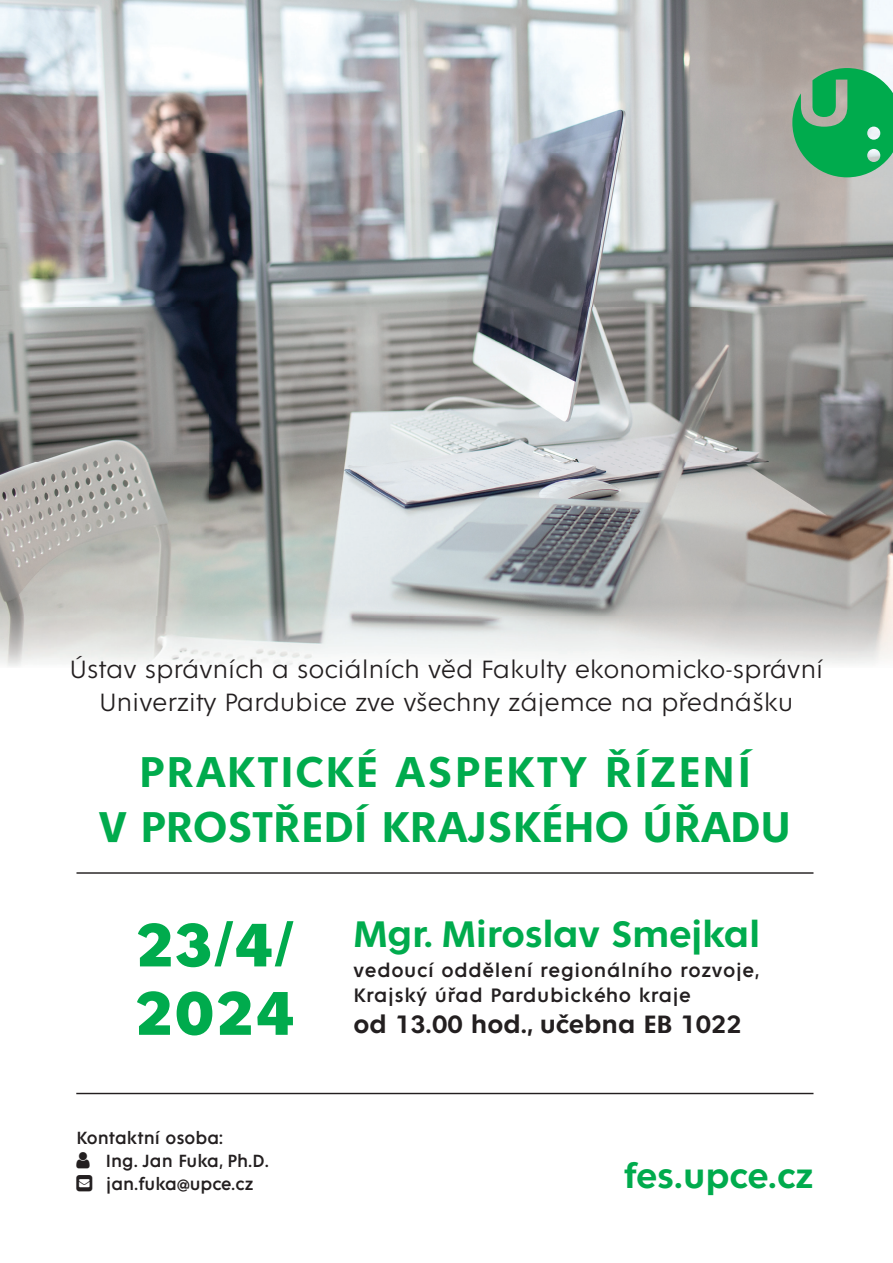
<style>
.page{position:relative;width:893px;height:1263px;background:#fff}
.page>*{position:absolute;margin:0;border:0;box-sizing:border-box;transform-origin:0 0}
.t1{font:700 66.3px "Fenomen Sans";color:#00ab4d}
.t2{font:700 65.85px "Fenomen Sans";color:#00ab4d}
.t3{font:600 46.5px/55.8px "Fenomen Sans";letter-spacing:.005em;color:#00ab4d;text-align:center}
.t4{font:600 39.75px "Fenomen Sans";letter-spacing:-.01em;color:#00ab4d}
.t5{font:600 37.5px "Fenomen Sans";color:#00ab4d}
.t6{font:300 27px/32.4px "Fenomen Sans";letter-spacing:-.01em;color:#231f20;text-align:center}
.t7{font:600 27px "Fenomen Sans";color:#231f20}
.t8{font:21px/25.2px "Fenomen Sans";letter-spacing:.03em;color:#231f20}
.t9{font:19.05px/23.1px "Fenomen Sans";color:#231f20}
</style>
<div class="page">
<img style="left:0;top:0;width:893px;height:667px">
<hr style="left:76px;top:872px;width:737px;height:2px;background:#231f20">
<hr style="left:76px;top:1093px;width:737px;height:1px;background:#231f20">
<svg style="left:792px;top:68px;width:101px;height:109px;background:#3aaf6c"></svg>
<p class="t6" style="left:70px;top:653px;width:755px">Ústav správních a sociálních věd Fakulty ekonomicko-správní<br>Univerzity Pardubice zve všechny zájemce na přednášku</p>
<h3 class="t3" style="left:99px;top:744px;width:693px">PRAKTICKÉ ASPEKTY ŘÍZENÍ<br>V PROSTŘEDÍ KRAJSKÉHO ÚŘADU</h3>
<h2 class="t2" style="left:136px;top:910px;width:160px">23/4/</h2>
<h1 class="t1" style="left:135px;top:978px;width:161px">2024</h1>
<p class="t9" style="left:106px;top:1126px;width:165px;text-indent:-29px">Kontaktní osoba:<br>Ing. Jan Fuka, Ph.D. jan.fuka@upce.cz</p>
<h3 class="t4" style="left:354px;top:913px;width:408px">Mgr. Miroslav Smejkal</h3>
<p class="t8" style="left:354px;top:957px;width:407px">vedoucí oddělení regionálního rozvoje,<br>Krajský úřad Pardubického kraje</p>
<p class="t7" style="left:354px;top:1010px;width:389px">od 13.00 hod., učebna EB 1022</p>
<h3 class="t5" style="left:624px;top:1156px;width:191px">fes.upce.cz</h3>
</div>
